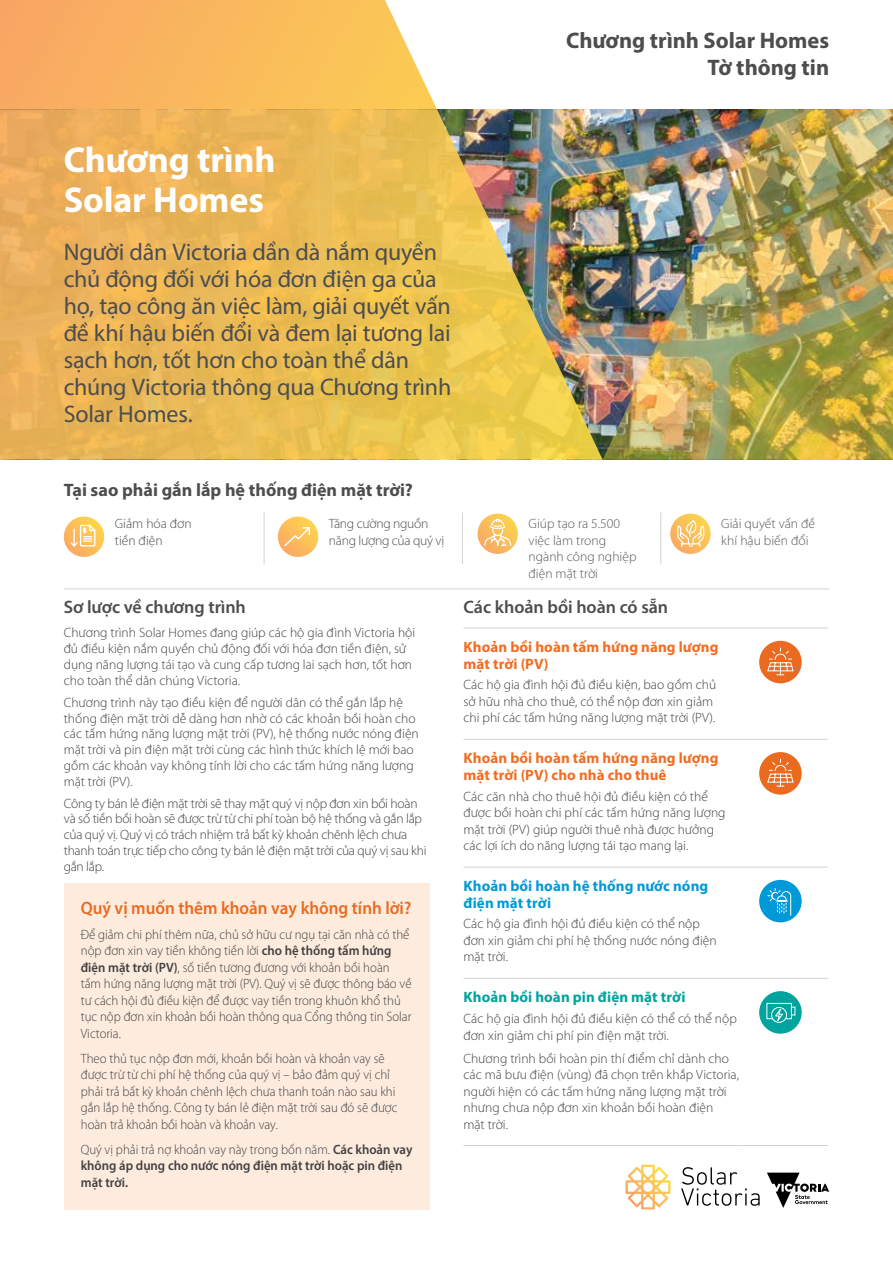
<style>
.page{position:relative;width:893px;height:1263px;background:#fff}
.page>*{position:absolute;margin:0;border:0;box-sizing:border-box;transform-origin:0 0}
.t1{font:700 36px/40.5px "Myriad Pro";letter-spacing:-.005em;color:#fff}
.t2{font:24px/27px "Myriad Pro";letter-spacing:-.01em;color:#4d4d4f}
.t3{font:700 22.5px/27px "Myriad Pro";letter-spacing:-.005em;color:#4d4d4f;text-align:right}
.t4{font:600 18px "Myriad Pro";letter-spacing:-.005em;color:#4d4d4f}
.t5{font:700 18px "Myriad Pro";color:#4d4d4f}
.t6{font:600 18px "Myriad Pro";color:#ea6a20;scale:.95 1}
.t7{font:700 15px/16.5px "Myriad Pro";letter-spacing:.005em;color:#f36c21}
.t8{font:700 15px/16.5px "Myriad Pro";letter-spacing:.005em;color:#0099d8}
.t9{font:700 15px "Myriad Pro";letter-spacing:.005em;color:#00a39d}
.t10{font:300 13.5px/16.5px "Myriad Pro";color:#414042}
.t11{font:300 13.5px/16.5px "Myriad Pro";color:#414042;scale:.95 1}
.t12{font:300 13.5px/15.8px "Myriad Pro";letter-spacing:-.02em;color:#414042}
.t13{font:600 13.5px/16.5px "Myriad Pro";color:#414042;scale:.95 1}
.t14{font:300 13.5px/16.5px "Myriad Pro";color:#58595b}
.t15{font:300 13.5px/16.5px "Myriad Pro";letter-spacing:-.02em;color:#4d4d4f}
.t16{font:300 13.5px/16.5px "Myriad Pro";color:#4d4d4f}
.s1{font-weight:600}
.s2{font-weight:300}
</style>
<div class="page">
<svg style="left:0;top:0;width:437px;height:109px;background:#f9bb66"></svg>
<img style="left:603px;top:109px;width:290px;height:351px">
<img style="left:0;top:109px;width:603px;height:351px">
<div style="left:64px;top:883px;width:365px;height:326px;background:#fdecde"></div>
<hr style="left:463px;top:628px;width:276px;height:1px;background:#d1d3d4">
<hr style="left:739px;top:628px;width:89px;height:1px;background:#d1d3d4">
<hr style="left:463px;top:739px;width:276px;height:1px;background:#d1d3d4">
<hr style="left:739px;top:739px;width:89px;height:1px;background:#d1d3d4">
<hr style="left:463px;top:867px;width:276px;height:1px;background:#d1d3d4">
<hr style="left:739px;top:867px;width:89px;height:1px;background:#d1d3d4">
<hr style="left:463px;top:978px;width:276px;height:1px;background:#d1d3d4">
<hr style="left:739px;top:978px;width:89px;height:1px;background:#d1d3d4">
<hr style="left:463px;top:1145px;width:276px;height:1px;background:#d1d3d4">
<hr style="left:739px;top:1145px;width:89px;height:1px;background:#d1d3d4">
<div style="left:759px;top:641px;width:43px;height:42px;background:#ea6a20;border-radius:50%"></div>
<svg style="left:767px;top:647px;width:27px;height:29px"></svg>
<div style="left:759px;top:752px;width:43px;height:43px;background:#ea6a20;border-radius:50%"></div>
<svg style="left:767px;top:758px;width:27px;height:29px"></svg>
<div style="left:759px;top:880px;width:43px;height:42px;background:#0099d8;border-radius:50%"></div>
<svg style="left:767px;top:888px;width:25px;height:28px"></svg>
<div style="left:759px;top:991px;width:43px;height:43px;background:#00a39d;border-radius:50%"></div>
<svg style="left:766px;top:1002px;width:30px;height:21px"></svg>
<hr style="left:64px;top:588px;width:765px;height:1px;background:#d1d3d4">
<svg style="left:670px;top:513px;width:41px;height:41px"></svg>
<svg style="left:676px;top:519px;width:29px;height:29px"></svg>
<svg style="left:477px;top:513px;width:41px;height:41px"></svg>
<svg style="left:484px;top:518px;width:28px;height:29px"></svg>
<svg style="left:278px;top:516px;width:40px;height:41px"></svg>
<svg style="left:283px;top:526px;width:28px;height:22px"></svg>
<svg style="left:64px;top:516px;width:40px;height:41px"></svg>
<svg style="left:69px;top:522px;width:28px;height:26px"></svg>
<hr style="left:264px;top:512px;width:1px;height:52px;background:#d1d3d4">
<hr style="left:462px;top:512px;width:1px;height:52px;background:#d1d3d4">
<hr style="left:660px;top:512px;width:1px;height:52px;background:#d1d3d4">
<svg style="left:625px;top:1164px;width:45px;height:45px"></svg>
<svg style="left:681px;top:1167px;width:79px;height:39px"></svg>
<svg style="left:767px;top:1172px;width:62px;height:36px"></svg>
<h3 class="t3" style="left:566px;top:26px;width:264px">Chương trình Solar Homes<br>Tờ thông tin</h3>
<h1 class="t1" style="left:64px;top:138px;width:213px">Chương trình<br>Solar Homes</h1>
<h2 class="t2" style="left:64px;top:238px;width:389px">Người dân Victoria dần dà nắm quyền chủ động đối với hóa đơn điện ga của họ, tạo công ăn việc làm, giải quyết vấn đề khí hậu biến đổi và đem lại tương lai sạch hơn, tốt hơn cho toàn thể dân chúng Victoria thông qua Chương trình<br>Solar Homes.</h2>
<h3 class="t5" style="left:64px;top:478px;width:351px">Tại sao phải gắn lắp hệ thống điện mặt trời?</h3>
<p class="t16" style="left:115px;top:515px;width:78px">Giảm hóa đơn tiền điện</p>
<p class="t15" style="left:329px;top:515px;width:117px">Tăng cường nguồn năng lượng của quý vị</p>
<h3 class="t4" style="left:64px;top:596px;width:184px">Sơ lược về chương trình</h3>
<p class="t10" style="left:64px;top:625px;width:353px;line-height:15.8px">Chương trình Solar Homes đang giúp các hộ gia đình Victoria hội đủ điều kiện nắm quyền chủ động đối với hóa đơn tiền điện, sử dụng năng lượng tái tạo và cung cấp tương lai sạch hơn, tốt hơn cho toàn thể dân chúng Victoria.</p>
<p class="t10" style="left:64px;top:694px;width:356px;line-height:15.8px">Chương trình này tạo điều kiện để người dân có thể gắn lắp hệ thống điện mặt trời dễ dàng hơn nhờ có các khoản bồi hoàn cho các tấm hứng năng lượng mặt trời (PV), hệ thống nước nóng điện mặt trời và pin điện mặt trời cùng các hình thức khích lệ mới bao gồm các khoản vay không tính lời cho các tấm hứng năng lượng mặt trời (PV).</p>
<p class="t12" style="left:64px;top:795px;width:364px">Công ty bán lẻ điện mặt trời sẽ thay mặt quý vị nộp đơn xin bồi hoàn và số tiền bồi hoàn sẽ được trừ từ chi phí toàn bộ hệ thống và gắn lắp của quý vị. Quý vị có trách nhiệm trả bất kỳ khoản chênh lệch chưa thanh toán trực tiếp cho công ty bán lẻ điện mặt trời của quý vị sau khi gắn lắp.</p>
<h3 class="t6" style="left:81px;top:896px;width:349px">Quý vị muốn thêm khoản vay không tính lời?</h3>
<p class="t11" style="left:81px;top:926px;width:350px">Để giảm chi phí thêm nữa, chủ sở hữu cư ngụ tại căn nhà có thể nộp đơn xin vay tiền không tiền lời <span class="s1">cho hệ thống tấm hứng điện mặt trời (PV)</span>, số tiền tương đương với khoản bồi hoàn tấm hứng năng lượng mặt trời (PV). Quý vị sẽ được thông báo về tư cách hội đủ điều kiện để được vay tiền trong khuôn khổ thủ tục nộp đơn xin khoản bồi hoàn thông qua Cổng thông tin Solar Victoria.</p>
<p class="t11" style="left:81px;top:1050px;width:335px">Theo thủ tục nộp đơn mới, khoản bồi hoàn và khoản vay sẽ được trừ từ chi phí hệ thống của quý vị – bảo đảm quý vị chỉ phải trả bất kỳ khoản chênh lệch chưa thanh toán nào sau khi gắn lắp hệ thống. Công ty bán lẻ điện mặt trời sau đó sẽ được hoàn trả khoản bồi hoàn và khoản vay.</p>
<p class="t13" style="left:81px;top:1141px;width:351px"><span class="s2">Quý vị phải trả nợ khoản vay này trong bốn năm.</span> Các khoản vay không áp dụng cho nước nóng điện mặt trời hoặc pin điện mặt trời.</p>
<p class="t14" style="left:529px;top:515px;width:109px">Giúp tạo ra 5.500 việc làm trong ngành công nghiệp điện mặt trời</p>
<p class="t14" style="left:721px;top:515px;width:95px">Giải quyết vấn đề khí hậu biến đổi</p>
<h3 class="t4" style="left:463px;top:596px;width:206px">Các khoản bồi hoàn có sẵn</h3>
<p class="t7" style="left:463px;top:638px;width:257px">Khoản bồi hoàn tấm hứng năng lượng mặt trời (PV)</p>
<p class="t10" style="left:463px;top:676px;width:254px">Các hộ gia đình hội đủ điều kiện, bao gồm chủ sở hữu nhà cho thuê, có thể nộp đơn xin giảm chi phí các tấm hứng năng lượng mặt trời (PV).</p>
<p class="t7" style="left:463px;top:749px;width:257px">Khoản bồi hoàn tấm hứng năng lượng mặt trời (PV) cho nhà cho thuê</p>
<p class="t10" style="left:463px;top:788px;width:264px">Các căn nhà cho thuê hội đủ điều kiện có thể được bồi hoàn chi phí các tấm hứng năng lượng mặt trời (PV) giúp người thuê nhà được hưởng các lợi ích do năng lượng tái tạo mang lại.</p>
<p class="t8" style="left:463px;top:877px;width:246px">Khoản bồi hoàn hệ thống nước nóng điện mặt trời</p>
<p class="t10" style="left:463px;top:915px;width:255px">Các hộ gia đình hội đủ điều kiện có thể nộp đơn xin giảm chi phí hệ thống nước nóng điện mặt trời.</p>
<p class="t9" style="left:463px;top:987px;width:224px">Khoản bồi hoàn pin điện mặt trời</p>
<p class="t10" style="left:463px;top:1010px;width:275px">Các hộ gia đình hội đủ điều kiện có thể có thể nộp đơn xin giảm chi phí pin điện mặt trời.</p>
<p class="t10" style="left:463px;top:1050px;width:277px">Chương trình bồi hoàn pin thí điểm chỉ dành cho các mã bưu điện (vùng) đã chọn trên khắp Victoria, người hiện có các tấm hứng năng lượng mặt trời nhưng chưa nộp đơn xin khoản bồi hoàn điện<br>mặt trời.</p>
</div>
